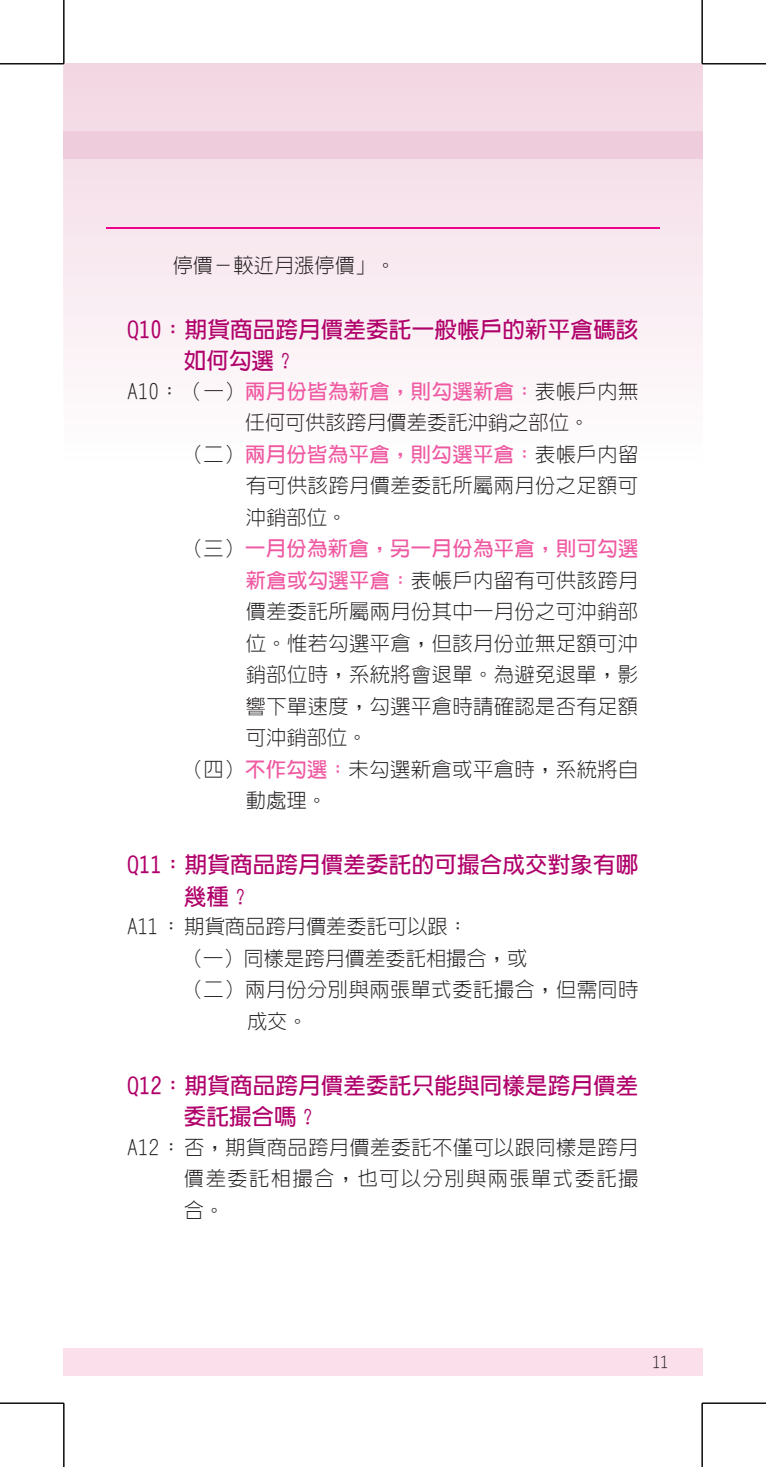
<style>
.page{position:relative;width:766px;height:1467px;background:#fff}
.page>*{position:absolute;margin:0;border:0;box-sizing:border-box;transform-origin:0 0}
.t1{font:700 22.5px/31.5px "New Gothic";letter-spacing:.01em;color:#b0016a}
.t2{font:300 20.25px/31.5px "New Gothic";letter-spacing:.02em;color:#231f20;text-align:justify}
.t3{font:700 20.25px "New Gothic";letter-spacing:.025em;color:#ef59a1}
.t4{font:300 20.25px "New Gothic";color:#231f20}
.t5{font:300 15.75px "New Gothic";color:#231f20}
.s1{font-weight:300;color:#231f20}
.s2{font-weight:700;color:#ef59a1}
</style>
<div class="page">
<svg style="left:65px;top:64px;width:637px;height:304px"></svg>
<svg style="left:64px;top:64px;width:1px;height:304px"></svg>
<div style="left:64px;top:1348px;width:638px;height:28px;background:#fbdfeb"></div>
<div style="left:64px;top:131px;width:638px;height:28px;background:#eeccdb"></div>
<hr style="left:106px;top:227px;width:553px;height:2px;background:#ed028c">
<hr style="left:0;top:63px;width:64px;height:1px;background:#000">
<hr style="left:702px;top:63px;width:63px;height:1px;background:#000">
<hr style="left:0;top:1403px;width:64px;height:1px;background:#000">
<hr style="left:702px;top:1403px;width:63px;height:1px;background:#000">
<hr style="left:63px;top:0;width:1px;height:64px;background:#000">
<hr style="left:63px;top:1403px;width:1px;height:64px;background:#000">
<hr style="left:701px;top:0;width:1px;height:64px;background:#000">
<hr style="left:701px;top:1403px;width:1px;height:64px;background:#000">
<p class="t4" style="left:173px;top:255px;width:224px">停價－較近月漲停價」。</p>
<p class="t1" style="left:184px;top:314px;width:456px;text-indent:-56px">Q10：期貨商品跨月價差委託一般帳戶的新平倉碼該如何勾選？</p>
<p class="t3" style="left:128px;top:381px;width:512px"><span class="s1">A10：（一）</span>兩月份皆為新倉，則勾選新倉：<span class="s1">表帳戶內無</span></p>
<p class="t4" style="left:245px;top:413px;width:346px">任何可供該跨月價差委託沖銷之部位。</p>
<p class="t3" style="left:183px;top:444px;width:457px"><span class="s1">（二）</span>兩月份皆為平倉，則勾選平倉：<span class="s1">表帳戶內留</span></p>
<p class="t2" style="left:246px;top:470px;width:394px">有可供該跨月價差委託所屬兩月份之足額可</p>
<p class="t2" style="left:246px;top:502px;width:103px">沖銷部位。</p>
<p class="t3" style="left:183px;top:539px;width:457px"><span class="s1">（三）</span>一月份為新倉，另一月份為平倉，則可勾選</p>
<p class="t2" style="left:246px;top:565px;width:394px"><span class="s2">新倉或勾選平倉：</span>表帳戶內留有可供該跨月</p>
<p class="t2" style="left:246px;top:596px;width:394px">價差委託所屬兩月份其中一月份之可沖銷部</p>
<p class="t2" style="left:246px;top:628px;width:394px">位。惟若勾選平倉，但該月份並無足額可沖</p>
<p class="t2" style="left:246px;top:659px;width:394px">銷部位時，系統將會退單。為避免退單，影</p>
<p class="t2" style="left:246px;top:691px;width:394px">響下單速度，勾選平倉時請確認是否有足額</p>
<p class="t2" style="left:246px;top:722px;width:123px">可沖銷部位。</p>
<p class="t2" style="left:183px;top:754px;width:457px">（四）<span class="s2">不作勾選：</span>未勾選新倉或平倉時，系統將自</p>
<p class="t2" style="left:246px;top:785px;width:83px">動處理。</p>
<p class="t1" style="left:184px;top:849px;width:456px;text-indent:-56px">Q11：期貨商品跨月價差委託的可撮合成交對象有哪幾種？</p>
<p class="t4" style="left:128px;top:917px;width:342px">A11 ：期貨商品跨月價差委託可以跟：</p>
<p class="t4" style="left:183px;top:948px;width:346px">（一）同樣是跨月價差委託相撮合，或</p>
<p class="t2" style="left:183px;top:974px;width:457px">（二）兩月份分別與兩張單式委託撮合，但需同時</p>
<p class="t2" style="left:247px;top:1006px;width:62px">成交。</p>
<p class="t1" style="left:184px;top:1070px;width:456px;text-indent:-56px">Q12：期貨商品跨月價差委託只能與同樣是跨月價差委託撮合嗎？</p>
<p class="t2" style="left:184px;top:1132px;width:456px;text-indent:-56px">A12 ：否，期貨商品跨月價差委託不僅可以跟同樣是跨月價差委託相撮合，也可以分別與兩張單式委託撮合。</p>
<p class="t5" style="left:652px;top:1354px;width:8px">11</p>
</div>
